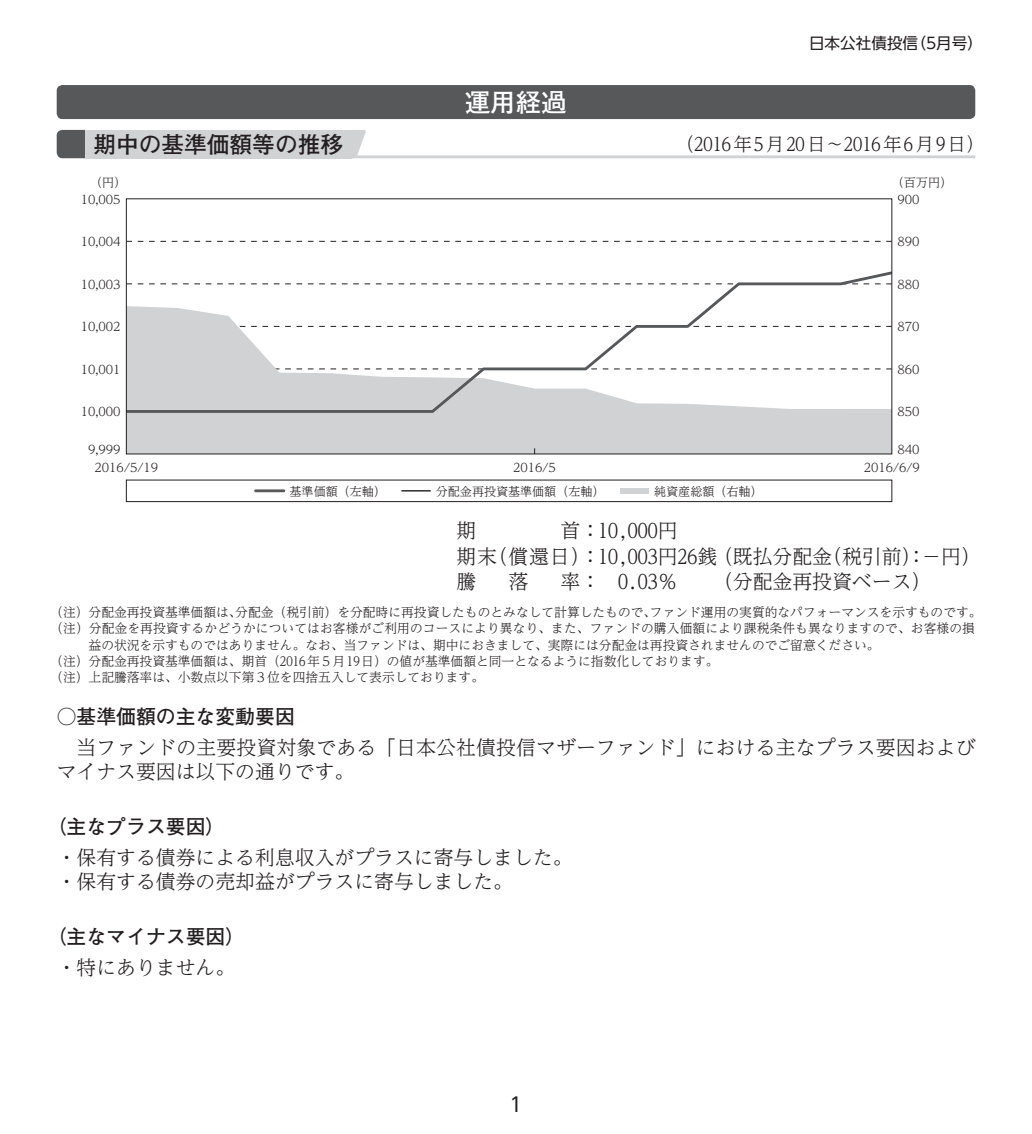
<style>
.page{position:relative;width:1032px;height:1134px;background:#fff}
.page>*{position:absolute;margin:0;border:0;box-sizing:border-box;transform-origin:0 0}
.t1{font:700 25.6px "Futo Go B101 Pro";color:#fff}
.t2{font:700 22.6px "Futo Go B101 Pro";color:#231f20}
.t3{font:300 19.8px/25.6px "UD Reimin Pro";color:#231f20}
.t4{font:700 19.8px "Futo Go B101 Pro";color:#231f20}
.t5{font:19.8px "UD Shin Go Pro";color:#231f20}
.t6{font:300 18.4px "UD Reimin Pro";color:#231f20}
.t7{font:15.6px "UD Shin Go Pro";color:#231f20}
.t8{font:300 12.8px "UD Reimin Pro";color:#231f20}
.t9{font:300 12px "UD Reimin Pro";color:#231f20}
</style>
<div class="page">
<div style="left:57px;top:85px;width:918px;height:34px;background:#57585a;border-radius:6px"></div>
<hr style="left:85px;top:155px;width:890px;height:3px;background:#d1d2d4">
<svg style="left:57px;top:130px;width:28px;height:28px"></svg>
<div style="left:85px;top:130px;width:266px;height:28px;background:#d1d2d4"></div>
<svg style="left:351px;top:130px;width:15px;height:26px"></svg>
<div style="left:620px;top:488px;width:28px;height:6px;background:#d1d2d4"></div>
<hr style="left:256px;top:489px;width:28px;height:3px;background:#57585a">
<svg style="left:402px;top:490px;width:28px;height:1px"></svg>
<div style="left:126px;top:480px;width:766px;height:22px;border:1px solid #231f20"></div>
<svg style="left:128px;top:241px;width:762px;height:1px"></svg>
<div style="left:128px;top:414px;width:762px;height:38px;background:#d1d2d4"></div>
<svg style="left:128px;top:271px;width:762px;height:143px"></svg>
<h1 class="t1" style="left:465px;top:82px;width:104px">運用経過</h1>
<p class="t7" style="left:809px;top:31px;width:175px">日本公社債投信（5月号）</p>
<h2 class="t2" style="left:94px;top:126px;width:251px">期中の基準価額等の推移</h2>
<h3 class="t6" style="left:676px;top:129px;width:310px">（2016年 5月 20日～2016年 6月 9日）</h3>
<p class="t9" style="left:90px;top:172px;width:38px">（円）</p>
<p class="t9" style="left:892px;top:172px;width:62px">（百万円）</p>
<p class="t9" style="left:81px;top:189px;width:41px">10,005</p>
<p class="t9" style="left:897px;top:189px;width:24px">900</p>
<p class="t9" style="left:81px;top:232px;width:41px">10,004</p>
<p class="t9" style="left:897px;top:232px;width:24px">890</p>
<p class="t9" style="left:81px;top:274px;width:41px">10,003</p>
<p class="t9" style="left:897px;top:274px;width:24px">880</p>
<p class="t9" style="left:81px;top:317px;width:41px">10,002</p>
<p class="t9" style="left:897px;top:317px;width:24px">870</p>
<p class="t9" style="left:81px;top:359px;width:41px">10,001</p>
<p class="t9" style="left:897px;top:359px;width:24px">860</p>
<p class="t9" style="left:81px;top:402px;width:41px">10,000</p>
<p class="t9" style="left:897px;top:402px;width:24px">850</p>
<p class="t9" style="left:88px;top:440px;width:34px">9,999</p>
<p class="t9" style="left:897px;top:440px;width:24px">840</p>
<p class="t9" style="left:95px;top:458px;width:65px">2016/5/19</p>
<p class="t9" style="left:513px;top:458px;width:44px">2016/5</p>
<p class="t9" style="left:864px;top:458px;width:58px">2016/6/9</p>
<p class="t9" style="left:290px;top:481px;width:98px">基準価額（左軸）</p>
<p class="t9" style="left:436px;top:481px;width:170px">分配金再投資基準価額（左軸）</p>
<p class="t9" style="left:654px;top:481px;width:110px">純資産総額（右軸）</p>
<h3 class="t3" style="left:456px;top:517px;width:526px;text-indent:104px">首：10,000円<br>期末（償還日）：10,003円26銭（既払分配金（税引前）：－円）騰</h3>
<h3 class="t3" style="left:456px;top:517px;width:21px">期</h3>
<h3 class="t3" style="left:508px;top:568px;width:21px">落</h3>
<h3 class="t3" style="left:561px;top:568px;width:118px">率： 0.03％</h3>
<h3 class="t3" style="left:713px;top:568px;width:220px">（分配金再投資ベース）</h3>
<p class="t8" style="left:50px;top:602px;width:933px">（注）分配金再投資基準価額は、分配金（税引前）を分配時に再投資したものとみなして計算したもので、ファンド運用の実質的なパフォーマンスを示すものです。</p>
<p class="t8" style="left:50px;top:618px;width:926px">（注）分配金を再投資するかどうかについてはお客様がご利用のコースにより異なり、また、ファンドの購入価額により課税条件も異なりますので、お客様の損</p>
<p class="t8" style="left:89px;top:634px;width:792px">益の状況を示すものではありません。なお、当ファンドは、期中におきまして、実際には分配金は再投資されませんのでご留意ください。</p>
<p class="t8" style="left:50px;top:651px;width:670px">（注）分配金再投資基準価額は、期首（2016年5月 19日）の値が基準価額と同一となるように指数化しております。</p>
<p class="t8" style="left:50px;top:667px;width:435px">（注）上記騰落率は、小数点以下第3位を四捨五入して表示しております。</p>
<h3 class="t4" style="left:57px;top:700px;width:240px">○基準価額の主な変動要因</h3>
<h3 class="t3" style="left:57px;top:734px;width:920px;line-height:24.4px;text-indent:20px">当ファンドの主要投資対象である「日本公社債投信マザーファンド」における主なプラス要因およびマイナス要因は以下の通りです。</h3>
<h3 class="t4" style="left:47px;top:810px;width:180px">（主なプラス要因）</h3>
<h3 class="t3" style="left:57px;top:844px;width:517px;line-height:24.4px">・保有する債券による利息収入がプラスに寄与しました。・保有する債券の売却益がプラスに寄与しました。</h3>
<h3 class="t4" style="left:47px;top:920px;width:200px">（主なマイナス要因）</h3>
<h3 class="t3" style="left:57px;top:954px;width:180px">・特にありません。</h3>
<h3 class="t5" style="left:509px;top:1088px;width:15px">1</h3>
</div>
